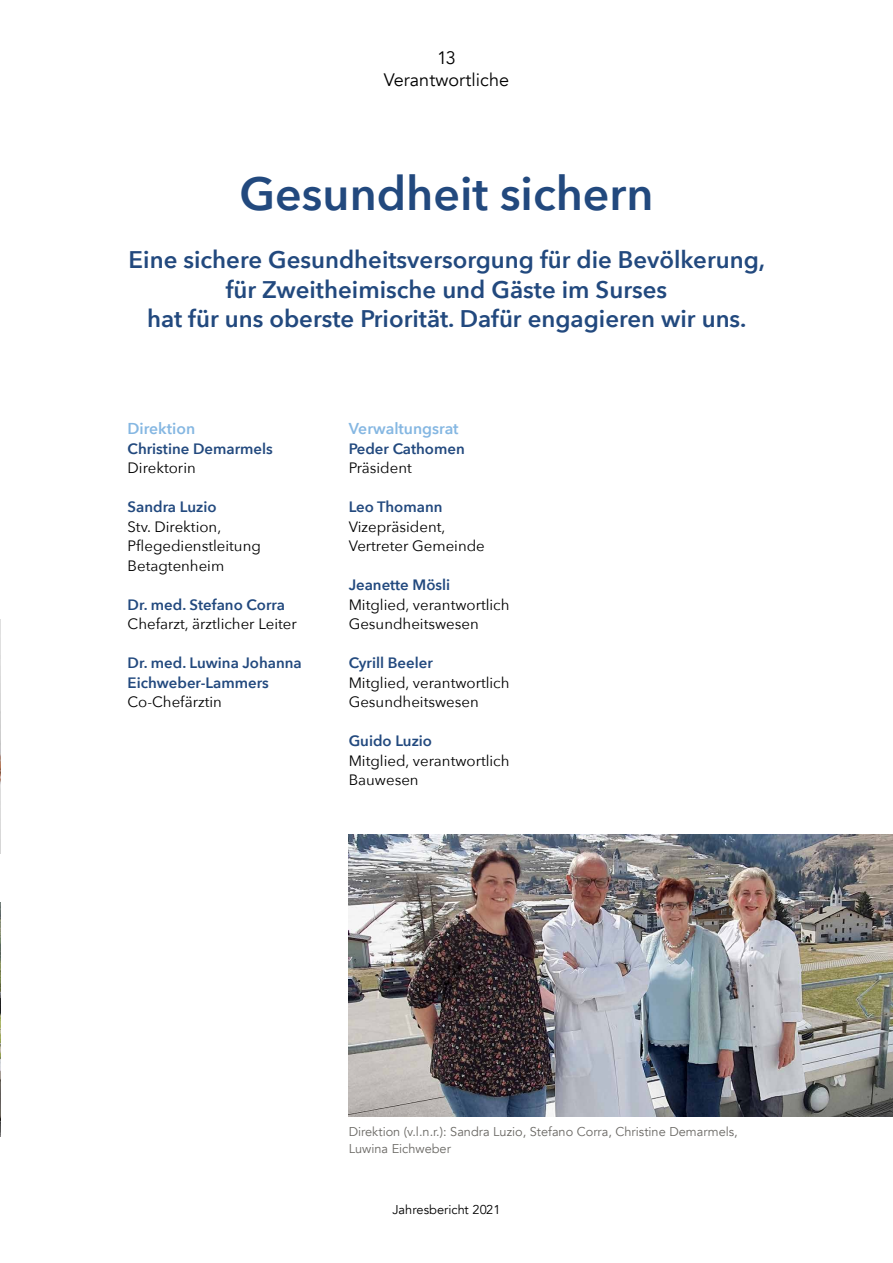
<style>
.page{position:relative;width:893px;height:1263px;background:#fff}
.page>*{position:absolute;margin:0;border:0;box-sizing:border-box;transform-origin:0 0}
.t1{font:600 46.5px "Avenir Next";color:#22497e}
.t2{font:600 24px/29.2px "Avenir Next";color:#22497e;text-align:center}
.t3{font:18px/22.5px "Avenir";letter-spacing:.005em;color:#000;text-align:center}
.t4{font:600 15.75px "Avenir Next";color:#85b7e2}
.t5{font:15px/19.5px "Avenir Next";color:#000}
.t6{font:600 15px/19.5px "Avenir Next";color:#22497e}
.t7{font:12.75px/16.5px "Avenir";color:#6a6864}
.t8{font:12.75px "Avenir";letter-spacing:.005em;color:#000}
</style>
<div class="page">
<img style="left:0;top:902px;width:1px;height:234px">
<img style="left:349px;top:834px;width:544px;height:283px">
<img style="left:0;top:620px;width:1px;height:234px">
<p class="t3" style="left:384px;top:47px;width:127px">13<br>Verantwortliche</p>
<h1 class="t1" style="left:239px;top:154px;width:416px">Gesundheit sichern</h1>
<h2 class="t2" style="left:129px;top:245px;width:638px">Eine sichere Gesundheitsversorgung für die Bevölkerung, für Zweitheimische und Gäste im Surses<br>hat für uns oberste Priorität. Dafür engagieren wir uns.</h2>
<p class="t4" style="left:128px;top:415px;width:69px">Direktion</p>
<p class="t6" style="left:128px;top:438px;width:147px">Christine Demarmels</p>
<p class="t5" style="left:128px;top:458px;width:70px">Direktorin</p>
<p class="t6" style="left:128px;top:497px;width:90px">Sandra Luzio</p>
<p class="t5" style="left:128px;top:516px;width:135px">Stv. Direktion,<br>Pflegedienstleitung<br>Betagtenheim</p>
<p class="t6" style="left:128px;top:594px;width:159px">Dr. med. Stefano Corra</p>
<p class="t5" style="left:128px;top:614px;width:171px">Chefarzt, ärztlicher Leiter</p>
<p class="t6" style="left:128px;top:653px;width:176px">Dr. med. Luwina Johanna<br>Eichweber-Lammers</p>
<p class="t5" style="left:128px;top:692px;width:96px">Co-Chefärztin</p>
<p class="t4" style="left:349px;top:415px;width:111px">Verwaltungsrat</p>
<p class="t6" style="left:349px;top:438px;width:118px">Peder Cathomen</p>
<p class="t5" style="left:349px;top:458px;width:65px">Präsident</p>
<p class="t6" style="left:349px;top:497px;width:95px">Leo Thomann</p>
<p class="t5" style="left:349px;top:516px;width:138px">Vizepräsident,<br>Vertreter Gemeinde</p>
<p class="t6" style="left:349px;top:575px;width:103px">Jeanette Mösli</p>
<p class="t5" style="left:349px;top:594px;width:162px">Mitglied, verantwortlich<br>Gesundheitswesen</p>
<p class="t6" style="left:349px;top:653px;width:86px">Cyrill Beeler</p>
<p class="t5" style="left:349px;top:672px;width:162px">Mitglied, verantwortlich<br>Gesundheitswesen</p>
<p class="t6" style="left:349px;top:731px;width:85px">Guido Luzio</p>
<p class="t5" style="left:349px;top:750px;width:162px">Mitglied, verantwortlich<br>Bauwesen</p>
<p class="t7" style="left:349px;top:1124px;width:391px">Direktion (v.l.n.r.): Sandra Luzio, Stefano Corra, Christine Demarmels,<br>Luwina Eichweber</p>
<p class="t8" style="left:393px;top:1202px;width:109px">Jahresbericht 2021</p>
</div>
